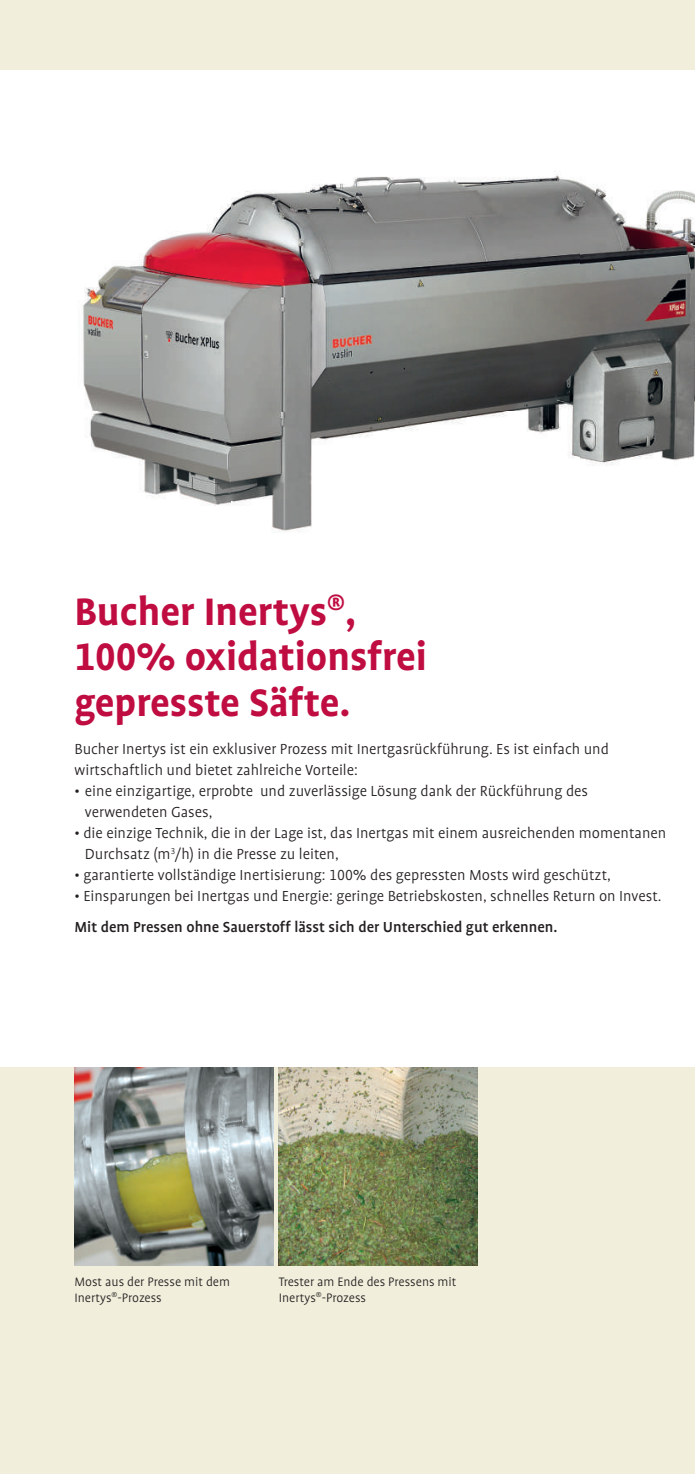
<style>
.page{position:relative;width:695px;height:1474px;background:#fff}
.page>*{position:absolute;margin:0;border:0;box-sizing:border-box;transform-origin:0 0}
.t1{font:700 43.75px/45.5px "Bucher Profile";color:#c00d41}
.t2{font:300 16.62px/21px "Bucher Profile";color:#231f20}
.t3{font:500 16.62px "Bucher Profile";color:#231f20}
.t4{font:300 14px/15.8px "Bucher Profile";color:#231f20}
</style>
<div class="page">
<div style="left:0;top:0;width:694px;height:69px;background:#f1efdc"></div>
<div style="left:0;top:1067px;width:694px;height:406px;background:#f1efdc"></div>
<img style="left:74px;top:1067px;width:199px;height:198px">
<img style="left:279px;top:1067px;width:198px;height:198px">
<img style="left:58px;top:69px;width:636px;height:463px">
<h1 class="t1" style="left:74px;top:589px;width:354px">Bucher Inertys<sup>®</sup>,<br>100% oxidationsfrei gepresste Säfte.</h1>
<p class="t2" style="left:74px;top:738px;width:536px">Bucher Inertys ist ein exklusiver Prozess mit Inertgasrückführung. Es ist einfach und wirtschaftlich und bietet zahlreiche Vorteile:</p>
<p class="t2" style="left:85px;top:780px;width:504px;text-indent:-11px">• eine einzigartige, erprobte und zuverlässige Lösung dank der Rückführung des verwendeten Gases,</p>
<p class="t2" style="left:85px;top:822px;width:582px;text-indent:-11px">• die einzige Technik, die in der Lage ist, das Inertgas mit einem ausreichenden momentanen<br>Durchsatz (m<sup>3</sup>/h) in die Presse zu leiten,</p>
<p class="t2" style="left:74px;top:864px;width:538px">• garantierte vollständige Inertisierung: 100% des gepressten Mosts wird geschützt,</p>
<p class="t2" style="left:74px;top:885px;width:588px">• Einsparungen bei Inertgas und Energie: geringe Betriebskosten, schnelles Return on Invest.</p>
<p class="t3" style="left:74px;top:918px;width:484px">Mit dem Pressen ohne Sauerstoff lässt sich der Unterschied gut erkennen.</p>
<p class="t4" style="left:74px;top:1274px;width:157px">Most aus der Presse mit dem<br>Inertys<sup>®</sup>-Prozess</p>
<p class="t4" style="left:279px;top:1274px;width:179px">Trester am Ende des Pressens mit<br>Inertys<sup>®</sup>-Prozess</p>
</div>
